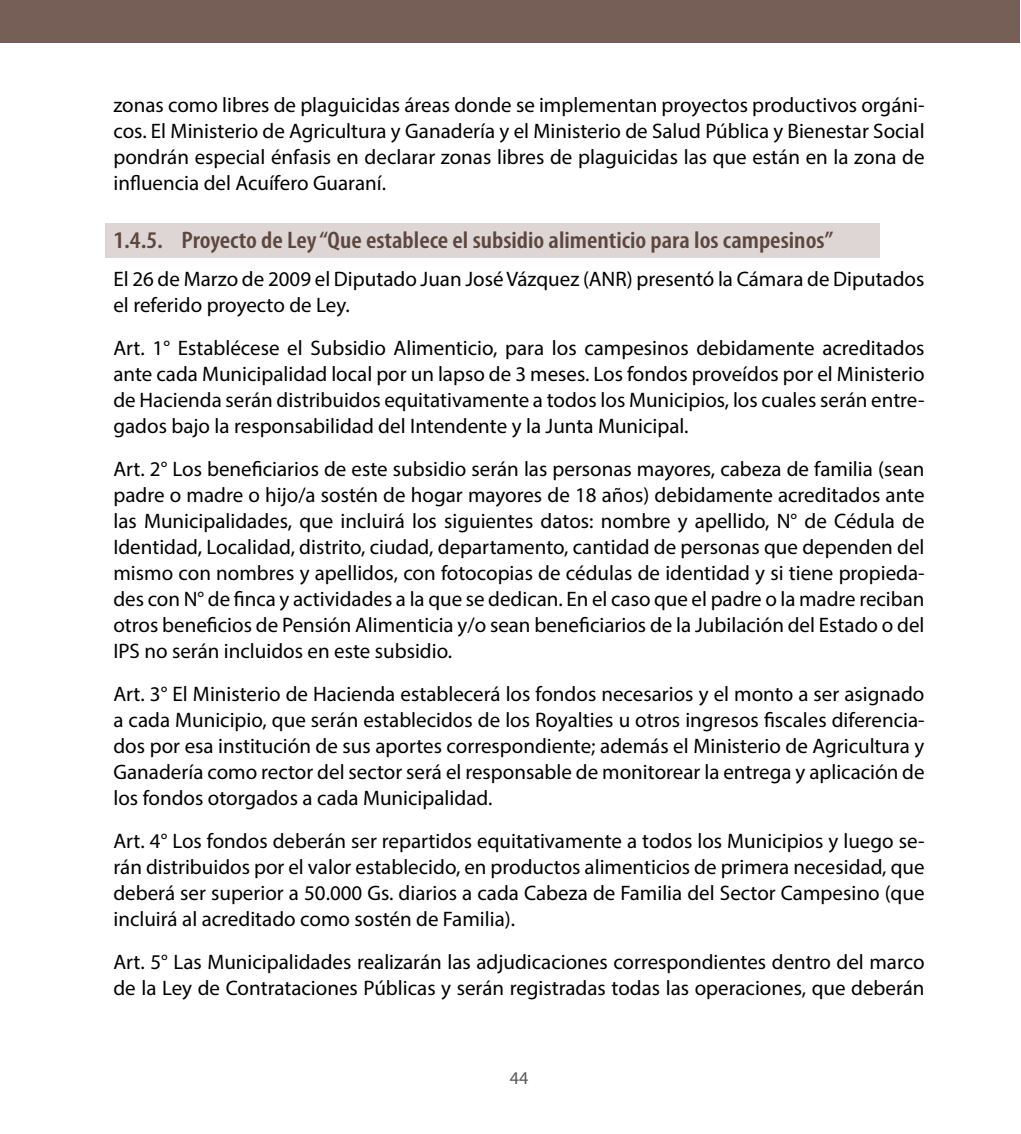
<style>
.page{position:relative;width:1021px;height:1134px;background:#fff}
.page>*{position:absolute;margin:0;border:0;box-sizing:border-box;transform-origin:0 0}
.t1{font:600 condensed 24px "Myriad Pro";color:#5d463e;scale:1.1 1}
.t2{font:21px/26px "Myriad Pro";color:#000;text-align:justify}
.t3{font:18px "Myriad Pro";color:#575756}
</style>
<div class="page">
<div style="left:0;top:0;width:1019px;height:43px;background:#755f56"></div>
<div style="left:105px;top:224px;width:774px;height:34px;background:#ddd6d4"></div>
<p class="t2" style="left:113px;top:92px;width:812px">zonas como libres de plaguicidas áreas donde se implementan proyectos productivos orgáni&shy;cos. El Ministerio de Agricultura y Ganadería y el Ministerio de Salud Pública y Bienestar Social pondrán especial énfasis en declarar zonas libres de plaguicidas las que están en la zona de influencia del Acuífero Guaraní.</p>
<p class="t1" style="left:113px;top:227px;width:655px">1.4.5. Proyecto de Ley “Que establece el subsidio alimenticio para los campesinos”</p>
<p class="t2" style="left:113px;top:265px;width:812px">El 26 de Marzo de 2009 el Diputado Juan José Vázquez (ANR) presentó la Cámara de Diputados el referido proyecto de Ley.</p>
<p class="t2" style="left:113px;top:334px;width:812px">Art. 1° Establécese el Subsidio Alimenticio, para los campesinos debidamente acreditados ante cada Municipalidad local por un lapso de 3 meses. Los fondos proveídos por el Ministerio de Hacienda serán distribuidos equitativamente a todos los Municipios, los cuales serán entre&shy;gados bajo la responsabilidad del Intendente y la Junta Municipal.</p>
<p class="t2" style="left:113px;top:455px;width:812px">Art. 2° Los beneficiarios de este subsidio serán las personas mayores, cabeza de familia (sean padre o madre o hijo/a sostén de hogar mayores de 18 años) debidamente acreditados ante las Municipalidades, que incluirá los siguientes datos: nombre y apellido, N° de Cédula de Identidad, Localidad, distrito, ciudad, departamento, cantidad de personas que dependen del mismo con nombres y apellidos, con fotocopias de cédulas de identidad y si tiene propieda&shy;des con N° de finca y actividades a la que se dedican. En el caso que el padre o la madre reciban otros beneficios de Pensión Alimenticia y/o sean beneficiarios de la Jubilación del Estado o del IPS no serán incluidos en este subsidio.</p>
<p class="t2" style="left:113px;top:680px;width:812px">Art. 3° El Ministerio de Hacienda establecerá los fondos necesarios y el monto a ser asignado a cada Municipio, que serán establecidos de los Royalties u otros ingresos fiscales diferencia&shy;dos por esa institución de sus aportes correspondiente; además el Ministerio de Agricultura y Ganadería como rector del sector será el responsable de monitorear la entrega y aplicación de los fondos otorgados a cada Municipalidad.</p>
<p class="t2" style="left:113px;top:827px;width:812px">Art. 4° Los fondos deberán ser repartidos equitativamente a todos los Municipios y luego se&shy;rán distribuidos por el valor establecido, en productos alimenticios de primera necesidad, que deberá ser superior a 50.000 Gs. diarios a cada Cabeza de Familia del Sector Campesino (que incluirá al acreditado como sostén de Familia).</p>
<p class="t2" style="left:113px;top:948px;width:812px">Art. 5° Las Municipalidades realizarán las adjudicaciones correspondientes dentro del marco de la Ley de Contrataciones Públicas y serán registradas todas las operaciones, que deberán</p>
<p class="t3" style="left:510px;top:1066px;width:20px">44</p>
</div>
